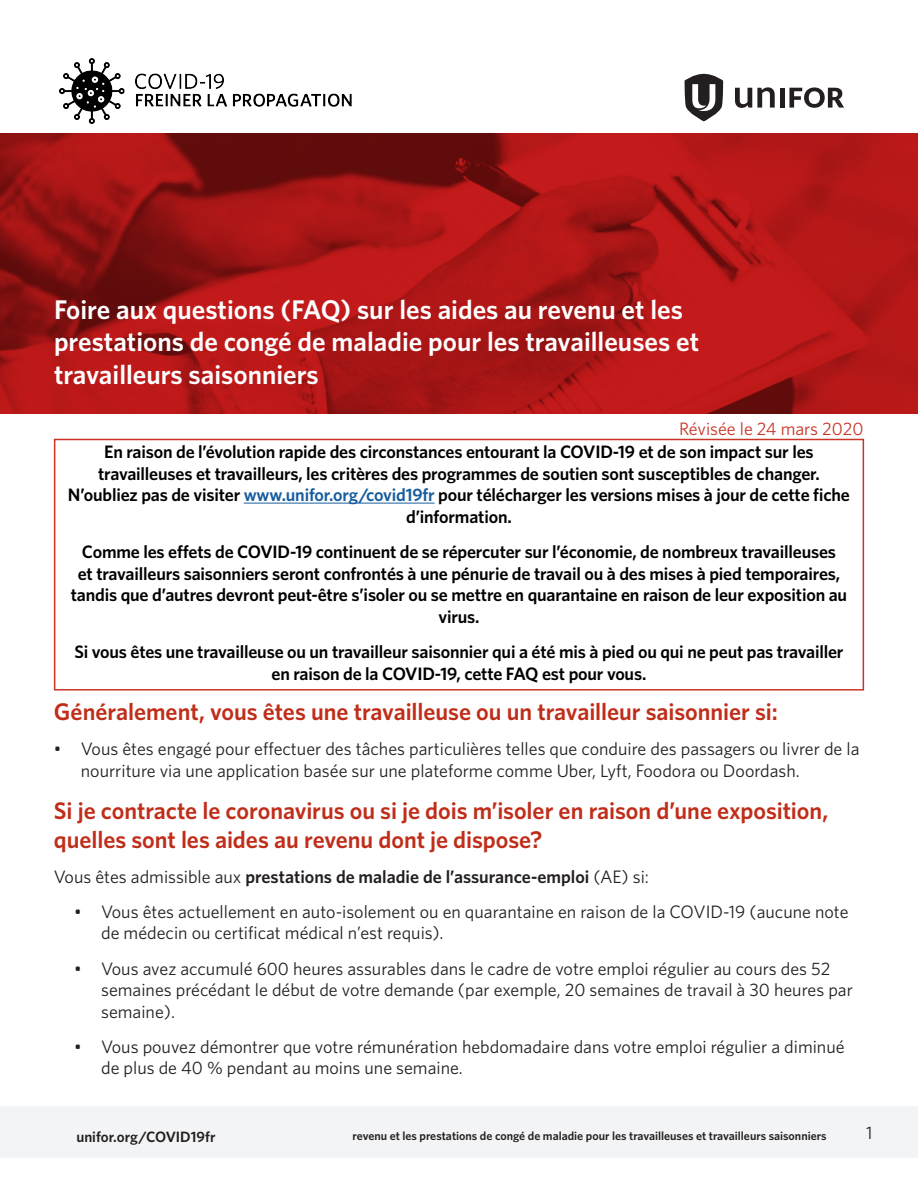
<style>
.page{position:relative;width:918px;height:1188px;background:#fff}
.page>*{position:absolute;margin:0;border:0;box-sizing:border-box;transform-origin:0 0}
.InfoSheet_Header_Hea{font:600 27px/32.4px "Whitney";color:#fff}
.InfoSheet_Body_Bulle{font:600 24px/28.8px "Whitney";letter-spacing:-.005em;color:#c02d19}
.InfsoSheet_Body_Sub{font:600 24px "Whitney";letter-spacing:-.005em;color:#c02d19}
.InfoSheet_Body_White{font:600 18px/21.6px "Whitney";letter-spacing:-.01em;color:#000;text-align:center}
.t1{font:18px/21.6px "Whitney";color:#231f20}
.InfoSheet_Body_BodyT{font:600 18px "Whitney";color:#231f20}
.InfoSheet_Date{font:18px "Whitney";color:#ca3327}
.t2{font:15px "Whitney";color:#231f20}
.t3{font:600 15px "Whitney";color:#231f20}
.InfoSheet_Header_Hea-2{font:600 12px "Whitney";color:#231f20}
.s1{color:#175d9e}
.s2{font-weight:400}
.s3{font-weight:600}
</style>
<div class="page">
<svg style="left:684px;top:74px;width:39px;height:47px"></svg>
<svg style="left:735px;top:87px;width:40px;height:21px"></svg>
<svg style="left:789px;top:87px;width:55px;height:21px"></svg>
<hr style="left:780px;top:88px;width:4px;height:20px;background:#231f20">
<img style="left:59px;top:58px;width:293px;height:66px">
<div style="left:0;top:1107px;width:918px;height:51px;background:#f3f4f5"></div>
<img style="left:0;top:134px;width:918px;height:280px">
<div style="left:54px;top:439px;width:810px;height:252px;border:2px solid #ca3327"></div>
<hr style="left:244px;top:503px;width:191px;height:1px;background:#175d9e">
<p class="InfoSheet_Header_Hea" style="left:54px;top:293px;width:647px">Foire aux questions (FAQ) sur les aides au revenu et les prestations de congé de maladie pour les travailleuses et travailleurs saisonniers</p>
<p class="InfoSheet_Date" style="left:679px;top:417px;width:186px">Révisée le 24 mars 2020</p>
<p class="InfoSheet_Body_White" style="left:68px;top:441px;width:784px">En raison de l’évolution rapide des circonstances entourant la COVID-19 et de son impact sur les travailleuses et travailleurs, les critères des programmes de soutien sont susceptibles de changer.<br>N’oubliez pas de visiter <span class="s1">www.unifor.org/covid19fr</span> pour télécharger les versions mises à jour de cette fiche d’information.</p>
<p class="InfoSheet_Body_White" style="left:71px;top:541px;width:778px">Comme les effets de COVID-19 continuent de se répercuter sur l’économie, de nombreux travailleuses<br>et travailleurs saisonniers seront confrontés à une pénurie de travail ou à des mises à pied temporaires, tandis que d’autres devront peut-être s’isoler ou se mettre en quarantaine en raison de leur exposition au virus.</p>
<p class="InfoSheet_Body_White" style="left:74px;top:640px;width:771px">Si vous êtes une travailleuse ou un travailleur saisonnier qui a été mis à pied ou qui ne peut pas travailler en raison de la COVID-19, cette FAQ est pour vous.</p>
<p class="InfsoSheet_Body_Sub" style="left:54px;top:696px;width:726px">Généralement, vous êtes une travailleuse ou un travailleur saisonnier si:</p>
<p class="t1" style="left:81px;top:737px;width:780px;text-indent:-27px">• Vous êtes engagé pour effectuer des tâches particulières telles que conduire des passagers ou livrer de la nourriture via une application basée sur une plateforme comme Uber, Lyft, Foodora ou Doordash.</p>
<p class="InfoSheet_Body_Bulle" style="left:54px;top:796px;width:776px">Si je contracte le coronavirus ou si je dois m’isoler en raison d’une exposition, quelles sont les aides au revenu dont je dispose?</p>
<p class="InfoSheet_Body_BodyT" style="left:54px;top:865px;width:597px"><span class="s2">Vous êtes admissible aux</span> prestations de maladie de l’assurance-emploi <span class="s2">(AE) si:</span></p>
<p class="t1" style="left:101px;top:900px;width:749px;text-indent:-27px">• Vous êtes actuellement en auto-isolement ou en quarantaine en raison de la COVID-19 (aucune note de médecin ou certificat médical n’est requis).</p>
<p class="t1" style="left:101px;top:957px;width:753px;text-indent:-27px">• Vous avez accumulé 600 heures assurables dans le cadre de votre emploi régulier au cours des 52 semaines précédant le début de votre demande (par exemple, 20 semaines de travail à 30 heures par semaine).</p>
<p class="t1" style="left:101px;top:1035px;width:745px;text-indent:-27px">• Vous pouvez démontrer que votre rémunération hebdomadaire dans votre emploi régulier a diminué de plus de 40 % pendant au moins une semaine.</p>
<p class="t3" style="left:68px;top:1125px;width:130px">unifor.org/COVID19</p>
<p class="t2" style="left:399px;top:1127px;width:440px"><span class="s3">UNIFOR | COVID-19</span> EMPLOYMENT INSURANCE REGULAR BENEFITS</p>
<p class="t1" style="left:866px;top:1123px;width:12px">41</p>
<p class="t3" style="left:76px;top:1127px;width:141px">unifor.org/COVID19fr</p>
<p class="InfoSheet_Header_Hea-2" style="left:353px;top:1128px;width:475px">revenu et les prestations de congé de maladie pour les travailleuses et travailleurs saisonniers</p>
</div>
